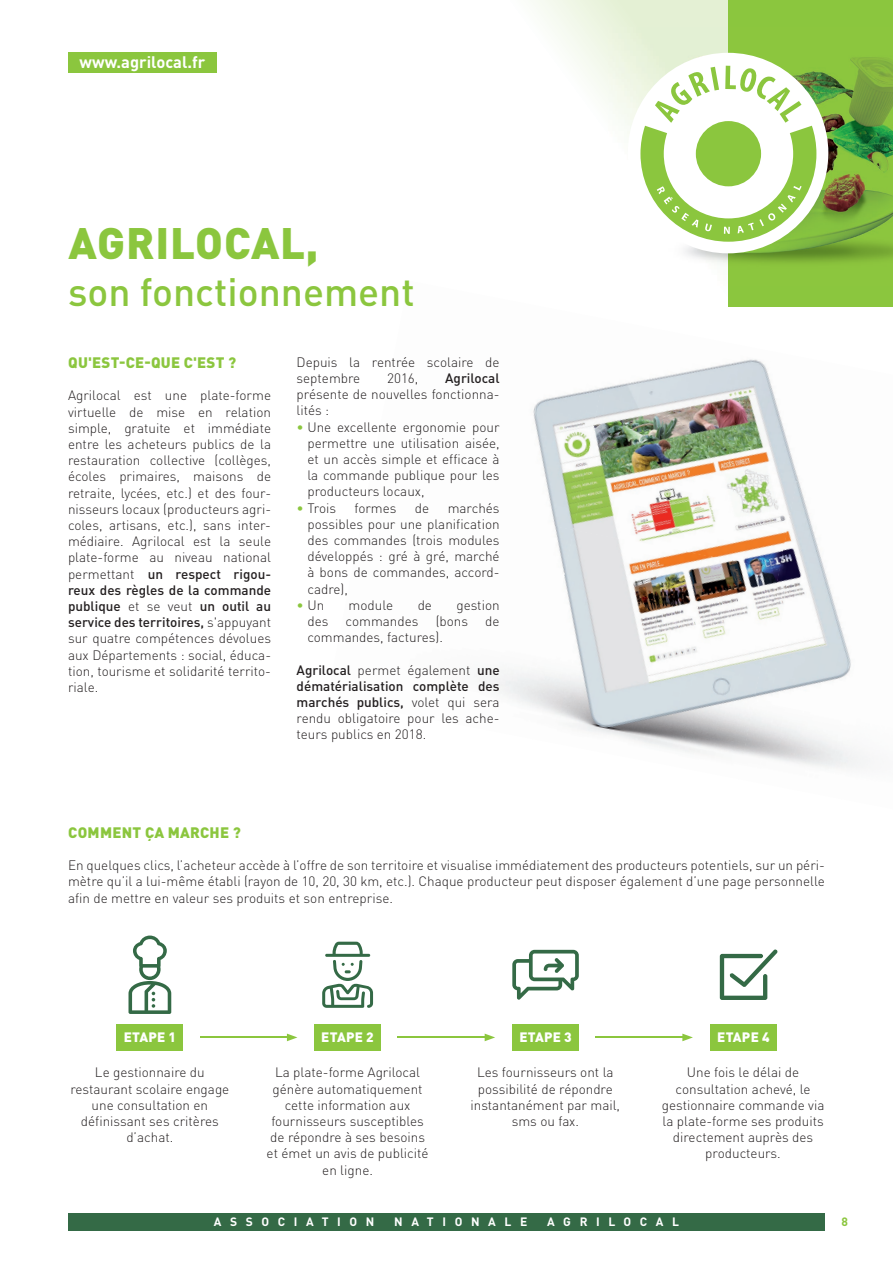
<style>
.page{position:relative;width:893px;height:1263px;background:#fff}
.page>*{position:absolute;margin:0;border:0;box-sizing:border-box;transform-origin:0 0}
.t1{font:900 43.5px "DIN Pro";letter-spacing:.02em;color:#8bc63e}
.t2{font:500 39px "DIN Pro";color:#8bc63e}
.t3{font:700 16.5px "DIN Pro";color:#fff}
.t4{font:900 15px "DIN Pro";letter-spacing:.02em;color:#8bc63e}
.t5{font:300 13.5px/16.2px "DIN Pro";color:#231f20;text-align:justify}
.t6{font:900 13.5px "DIN Pro";letter-spacing:.02em;color:#fff}
.t7{font:500 13.5px "DIN Pro";color:#231f20}
.t8{font:700 12px "DIN Pro";letter-spacing:.72em;color:#fff}
.t9{font:700 12px "DIN Pro";color:#8bc63e}
.s1{font-weight:500}
.s2{color:#8bc63e}
</style>
<div class="page">
<img style="left:533px;top:393px;width:40px;height:97px">
<img style="left:573px;top:359px;width:185px;height:171px">
<img style="left:738px;top:361px;width:103px;height:407px">
<img style="left:841px;top:628px;width:29px;height:140px">
<img style="left:479px;top:490px;width:95px;height:217px">
<img style="left:533px;top:530px;width:247px;height:238px">
<svg style="left:534px;top:0;width:194px;height:101px"></svg>
<div style="left:728px;top:0;width:165px;height:306px;background:#8bc63e"></div>
<img style="left:608px;top:28px;width:285px;height:239px">
<div style="left:68px;top:1213px;width:757px;height:17px;background:#346a46"></div>
<div style="left:68px;top:52px;width:149px;height:21px;background:#8bc63e"></div>
<div style="left:628px;top:53px;width:200px;height:200px;background:#fff;border-radius:50%"></div>
<svg style="left:640px;top:66px;width:176px;height:176px"></svg>
<div style="left:116px;top:1024px;width:67px;height:27px;background:#8bc63e"></div>
<div style="left:314px;top:1024px;width:67px;height:27px;background:#8bc63e"></div>
<div style="left:512px;top:1024px;width:67px;height:27px;background:#8bc63e"></div>
<div style="left:710px;top:1024px;width:67px;height:27px;background:#8bc63e"></div>
<hr style="left:200px;top:1037px;width:89px;height:1px;background:#8bc63e">
<svg style="left:287px;top:1033px;width:10px;height:8px"></svg>
<hr style="left:398px;top:1037px;width:89px;height:1px;background:#8bc63e">
<svg style="left:485px;top:1033px;width:10px;height:8px"></svg>
<hr style="left:595px;top:1037px;width:90px;height:1px;background:#8bc63e">
<svg style="left:682px;top:1033px;width:11px;height:8px"></svg>
<svg style="left:129px;top:935px;width:42px;height:79px"></svg>
<svg style="left:322px;top:942px;width:51px;height:66px"></svg>
<svg style="left:512px;top:950px;width:67px;height:50px"></svg>
<svg style="left:720px;top:949px;width:58px;height:51px"></svg>
<p class="t3" style="left:80px;top:49px;width:127px">www.agrilocal.fr</p>
<h1 class="t1" style="left:68px;top:206px;width:251px">AGRILOCAL,</h1>
<h2 class="t2" style="left:68px;top:260px;width:348px">son fonctionnement</h2>
<p class="t4" style="left:68px;top:350px;width:169px">QU'EST-CE-QUE C'EST ?</p>
<p class="t5" style="left:68px;top:386px;width:205px">Agrilocal est une plate-forme virtuelle de mise en relation simple, gratuite et immédiate entre les acheteurs publics de la restauration collective (collèges, écoles primaires, maisons de retraite, lycées, etc.) et des four&shy;nisseurs locaux (producteurs agri&shy;coles, artisans, etc.), sans inter&shy;médiaire. Agrilocal est la seule plate-forme au niveau national permettant <span class="s1">un respect rigou&shy;reux des règles de la commande publique</span> et se veut <span class="s1">un outil au service des territoires,</span> s'appuyant sur quatre compétences dévolues aux Départements : social, éduca&shy;tion, tourisme et solidarité territo&shy;riale.</p>
<p class="t5" style="left:297px;top:353px;width:205px">Depuis la rentrée scolaire de septembre</p>
<p class="t5" style="left:387px;top:369px;width:33px">2016,</p>
<p class="t7" style="left:445px;top:367px;width:56px">Agrilocal</p>
<p class="t5" style="left:297px;top:385px;width:205px">présente de nouvelles fonctionna&shy;lités :</p>
<p class="t5" style="left:307px;top:417px;width:194px;text-indent:-11px"><span class="s2">•</span> Une excellente ergonomie pour permettre une utilisation aisée, et un accès simple et efficace à la commande publique pour les producteurs locaux,</p>
<p class="t5" style="left:297px;top:498px;width:41px"><span class="s2">•</span> Trois</p>
<p class="t5" style="left:354px;top:498px;width:44px">formes</p>
<p class="t5" style="left:415px;top:498px;width:16px">de</p>
<p class="t5" style="left:307px;top:498px;width:194px;text-indent:140px">marchés possibles pour une planification des commandes (trois modules développés : gré à gré, marché à bons de commandes, accord&shy;cadre),</p>
<p class="t5" style="left:297px;top:596px;width:29px"><span class="s2">•</span> Un</p>
<p class="t5" style="left:349px;top:596px;width:46px">module</p>
<p class="t5" style="left:418px;top:596px;width:16px">de</p>
<p class="t5" style="left:456px;top:596px;width:45px">gestion</p>
<p class="t5" style="left:307px;top:612px;width:23px">des</p>
<p class="t5" style="left:346px;top:612px;width:74px">commandes</p>
<p class="t5" style="left:436px;top:612px;width:34px">(bons</p>
<p class="t5" style="left:485px;top:612px;width:16px">de</p>
<p class="t5" style="left:307px;top:628px;width:137px">commandes, factures).</p>
<p class="t5" style="left:297px;top:660px;width:205px"><span class="s1">Agrilocal</span> permet également <span class="s1">une dématérialisation complète des marchés publics,</span> volet qui sera rendu obligatoire pour les ache&shy;teurs publics en 2018.</p>
<p class="t4" style="left:68px;top:819px;width:174px">COMMENT ÇA MARCHE ?</p>
<p class="t5" style="left:68px;top:856px;width:758px">En quelques clics, l’acheteur accède à l’offre de son territoire et visualise immédiatement des producteurs potentiels, sur un péri&shy;mètre qu’il a lui-même établi (rayon de 10, 20, 30 km, etc.). Chaque producteur peut disposer également d’une page personnelle afin de mettre en valeur ses produits et son entreprise.</p>
<p class="t6" style="left:124px;top:1026px;width:54px">ETAPE 1</p>
<p class="t6" style="left:321px;top:1026px;width:54px">ETAPE 2</p>
<p class="t6" style="left:519px;top:1026px;width:54px">ETAPE 3</p>
<p class="t6" style="left:717px;top:1026px;width:54px">ETAPE 4</p>
<p class="t5" style="left:70px;top:1063px;width:160px;text-align:center">Le gestionnaire du restaurant scolaire engage une consultation en définissant ses critères d’achat.</p>
<p class="t5" style="left:267px;top:1063px;width:163px;text-align:center">La plate-forme Agrilocal génère automatiquement cette information aux fournisseurs susceptibles de répondre à ses besoins et émet un avis de publicité en ligne.</p>
<p class="t5" style="left:471px;top:1063px;width:151px;text-align:center">Les fournisseurs ont la possibilité de répondre instantanément par mail, sms ou fax.</p>
<p class="t5" style="left:662px;top:1063px;width:164px;text-align:center">Une fois le délai de consultation achevé, le gestionnaire commande via la plate-forme ses produits directement auprès des producteurs.</p>
<p class="t8" style="left:214px;top:1212px;width:162px">ASSOCIATION</p>
<p class="t8" style="left:394px;top:1212px;width:135px">NATIONALE</p>
<p class="t8" style="left:547px;top:1212px;width:133px">AGRILOCAL</p>
<p class="t9" style="left:841px;top:1212px;width:8px">8</p>
</div>
